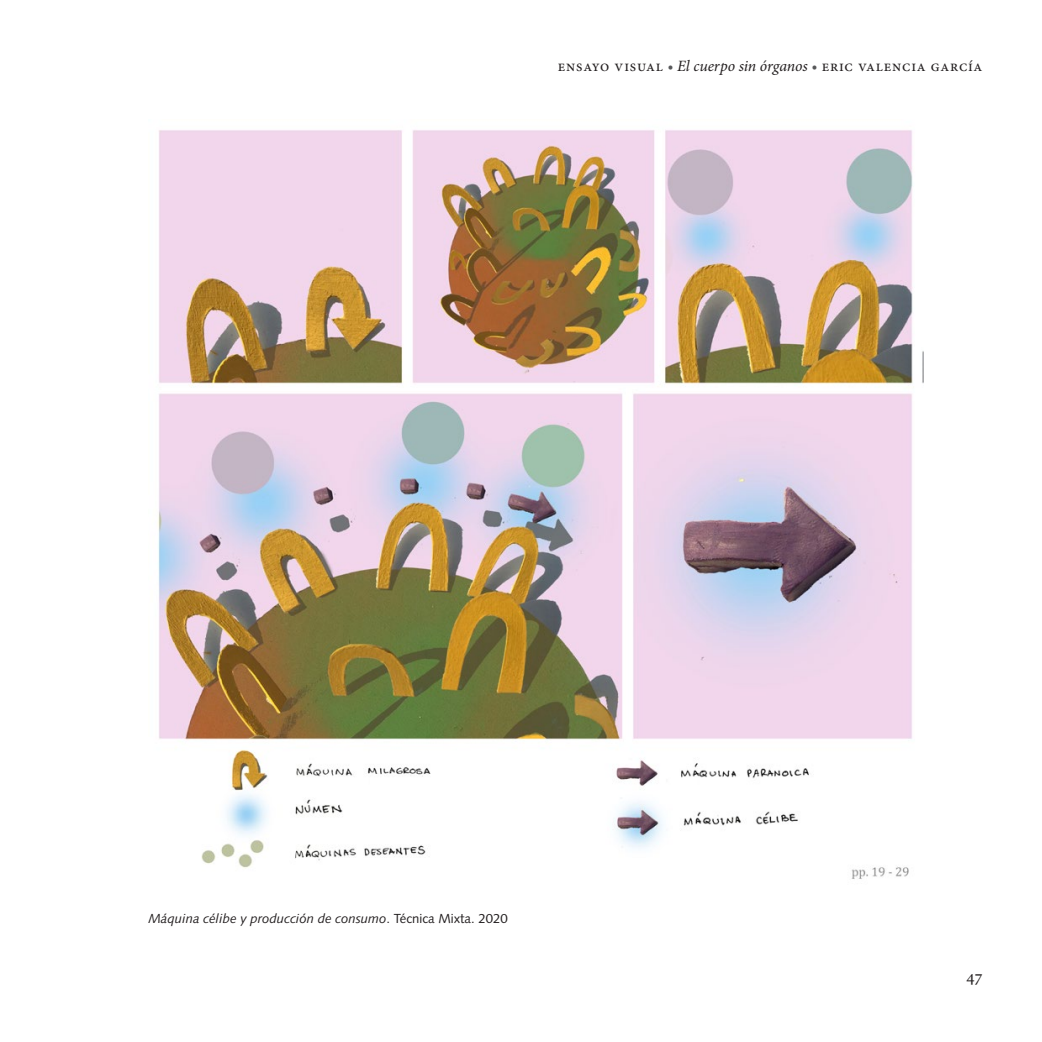
<style>
.page{position:relative;width:1042px;height:1042px;background:#fff}
.page>*{position:absolute;margin:0;border:0;box-sizing:border-box;transform-origin:0 0}
.t1{font:17.5px "Minion Pro";color:#231f20}
.t2{font:15.75px "Minion Pro";letter-spacing:.05em;color:#231f20}
.Referencia_imagen{font:italic 13.12px "Syntax LT Std";color:#231f20}
.s1{font-style:italic;color:#57585a}
.s2{font-style:italic}
.s3{font-style:normal}
</style>
<div class="page">
<img style="left:158px;top:130px;width:765px;height:749px">
<p class="t2" style="left:558px;top:55px;width:426px">ensayo visual <span class="s1">•</span> <span class="s2">El cuerpo sin órganos</span> <span class="s1">•</span> eric valencia garcía</p>
<p class="Referencia_imagen" style="left:148px;top:910px;width:361px">Máquina célibe y producción de consumo<span class="s3">. Técnica Mixta. 2020</span></p>
<h1 class="t1" style="left:966px;top:965px;width:18px">47</h1>
</div>
